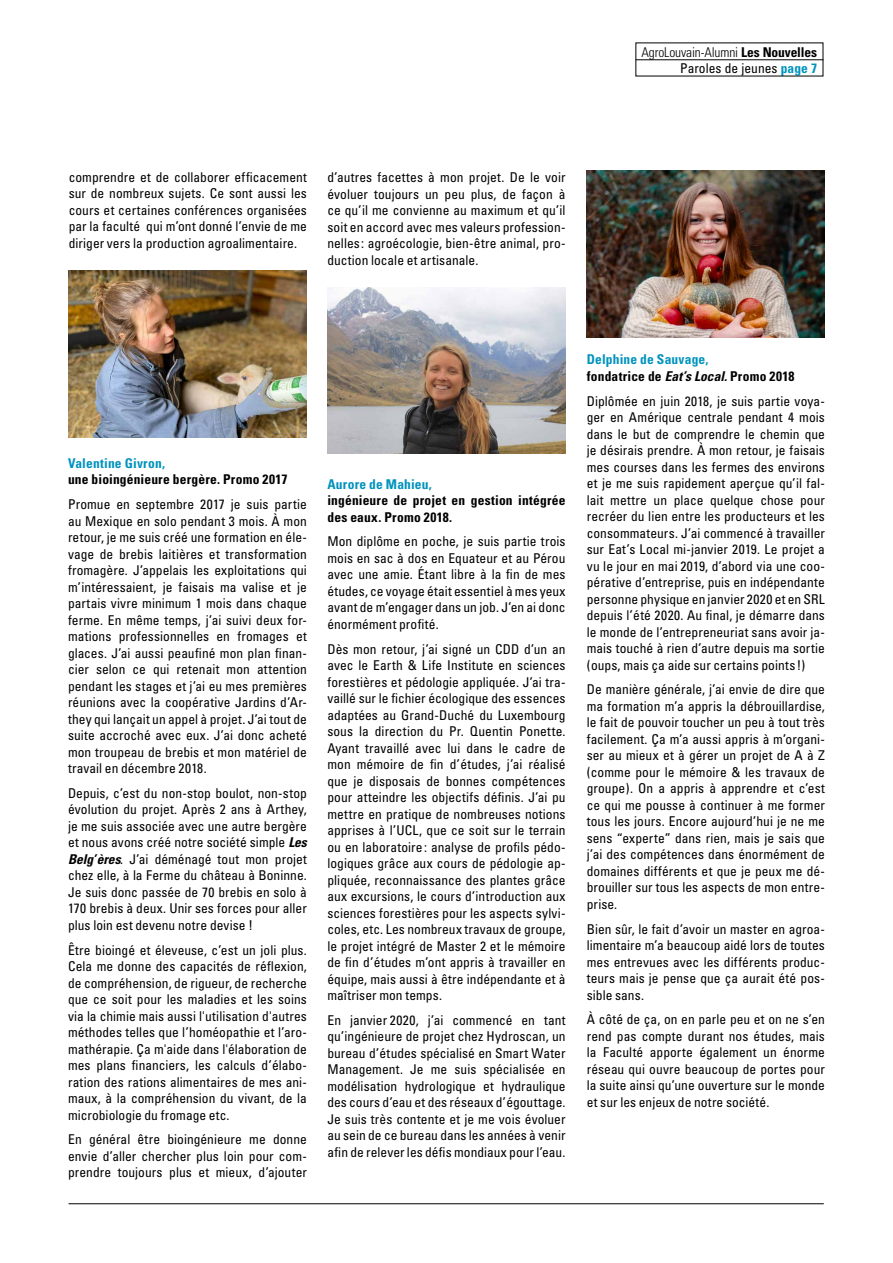
<style>
.page{position:relative;width:893px;height:1263px;background:#fff}
.page>*{position:absolute;margin:0;border:0;box-sizing:border-box;transform-origin:0 0}
.t1{font:condensed 13.5px/16.5px "Univers";letter-spacing:.005em;color:#000;text-align:justify}
.t2{font:700 condensed 13.5px/16.5px "Univers";letter-spacing:.015em;color:#000}
.t3{font:300 condensed 13.5px/16.5px "Univers";letter-spacing:-.01em;color:#000;text-align:right}
.t4{font:700 condensed 13.5px "Univers";letter-spacing:.015em;color:#0093bd}
.s1{font-weight:700}
.s2{font-weight:400}
.s3{font-weight:700;color:#0093bd}
.s4{font-weight:700;font-style:italic}
.s5{color:#0093bd}
.s6{font-style:italic}
</style>
<div class="page">
<hr style="left:636px;top:59px;width:187px;height:1px;background:#000">
<img style="left:68px;top:270px;width:238px;height:167px">
<img style="left:327px;top:287px;width:239px;height:167px">
<img style="left:587px;top:170px;width:238px;height:167px">
<hr style="left:69px;top:1203px;width:755px;height:1px;background:#000">
<p class="t3" style="left:641px;top:44px;width:177px">AgroLouvain-Alumni <span class="s1">Les Nouvelles<br></span><span class="s2">Paroles de jeunes</span> <span class="s3">page 7</span></p>
<p class="t1" style="left:69px;top:169px;width:240px">comprendre et de collaborer efficacement sur de nombreux sujets. Ce sont aussi les cours et certaines conférences organisées par la faculté qui m’ont donné l’envie de me diriger vers la production agroalimentaire.</p>
<p class="t1" style="left:327px;top:169px;width:240px">d’autres facettes à mon projet. De le voir évoluer toujours un peu plus, de façon à ce qu’il me convienne au maximum et qu’il soit en accord avec mes valeurs profession&shy;nelles: agroécologie, bien-être animal, pro&shy;duction locale et artisanale.</p>
<p class="t4" style="left:68px;top:455px;width:99px">Valentine Givron,</p>
<p class="t2" style="left:68px;top:471px;width:221px">une bioingénieure bergère. Promo 2017</p>
<p class="t1" style="left:68px;top:496px;width:240px">Promue en septembre 2017 je suis partie au Mexique en solo pendant 3 mois. À mon retour, je me suis créé une formation en éle&shy;vage de brebis laitières et transformation fromagère. J’appelais les exploitations qui m’intéressaient, je faisais ma valise et je partais vivre minimum 1 mois dans chaque ferme. En même temps, j’ai suivi deux for&shy;mations professionnelles en fromages et glaces. J’ai aussi peaufiné mon plan finan&shy;cier selon ce qui retenait mon attention pendant les stages et j’ai eu mes premières réunions avec la coopérative Jardins d’Ar&shy;they qui lançait un appel à projet. J’ai tout de suite accroché avec eux. J’ai donc acheté mon troupeau de brebis et mon matériel de travail en décembre 2018.</p>
<p class="t1" style="left:68px;top:785px;width:240px">Depuis, c’est du non-stop boulot, non-stop évolution du projet. Après 2 ans à Arthey, je me suis associée avec une autre bergère et nous avons créé notre société simple <span class="s4">Les Belg’ères</span>. J’ai déménagé tout mon projet chez elle, à la Ferme du château à Boninne.<br>Je suis donc passée de 70 brebis en solo à 170 brebis à deux. Unir ses forces pour aller plus loin est devenu notre devise !</p>
<p class="t1" style="left:68px;top:941px;width:240px">Être bioingé et éleveuse, c’est un joli plus.<br>Cela me donne des capacités de réflexion, de compréhension, de rigueur, de recherche que ce soit pour les maladies et les soins via la chimie mais aussi l'utilisation d'autres méthodes telles que l’homéopathie et l’aro&shy;mathérapie. Ça m'aide dans l'élaboration de mes plans financiers, les calculs d’élabo&shy;ration des rations alimentaires de mes ani&shy;maux, à la compréhension du vivant, de la microbiologie du fromage etc.</p>
<p class="t1" style="left:68px;top:1131px;width:240px">En général être bioingénieure me donne envie d’aller chercher plus loin pour com&shy;prendre toujours plus et mieux, d’ajouter</p>
<p class="t4" style="left:327px;top:476px;width:106px">Aurore de Mahieu,</p>
<p class="t2" style="left:327px;top:492px;width:240px">ingénieure de projet en gestion intégrée des eaux. Promo 2018.</p>
<p class="t1" style="left:327px;top:533px;width:240px">Mon diplôme en poche, je suis partie trois mois en sac à dos en Equateur et au Pérou avec une amie. Étant libre à la fin de mes études, ce voyage était essentiel à mes yeux avant de m’engager dans un job. J’en ai donc énormément profité.</p>
<p class="t1" style="left:327px;top:640px;width:240px">Dès mon retour, j’ai signé un CDD d’un an avec le Earth &amp; Life Institute en sciences forestières et pédologie appliquée. J’ai tra&shy;vaillé sur le fichier écologique des essences adaptées au Grand-Duché du Luxembourg sous la direction du Pr. Quentin Ponette.<br>Ayant travaillé avec lui dans le cadre de mon mémoire de fin d’études, j’ai réalisé que je disposais de bonnes compétences pour atteindre les objectifs définis. J’ai pu mettre en pratique de nombreuses notions apprises à l’UCL, que ce soit sur le terrain ou en laboratoire: analyse de profils pédo&shy;logiques grâce aux cours de pédologie ap&shy;pliquée, reconnaissance des plantes grâce aux excursions, le cours d’introduction aux sciences forestières pour les aspects sylvi&shy;coles, etc. Les nombreux travaux de groupe, le projet intégré de Master 2 et le mémoire de fin d’études m’ont appris à travailler en équipe, mais aussi à être indépendante et à maîtriser mon temps.</p>
<p class="t1" style="left:327px;top:1012px;width:240px">En janvier 2020, j’ai commencé en tant qu’ingénieure de projet chez Hydroscan, un bureau d’études spécialisé en Smart Water Management. Je me suis spécialisée en modélisation hydrologique et hydraulique des cours d’eau et des réseaux d’égouttage.<br>Je suis très contente et je me vois évoluer au sein de ce bureau dans les années à venir afin de relever les défis mondiaux pour l’eau.</p>
<p class="t2" style="left:587px;top:351px;width:209px"><span class="s5">Delphine de Sauvage,<br></span>fondatrice de <span class="s6">Eat’s Local.</span> Promo 2018</p>
<p class="t1" style="left:587px;top:392px;width:240px">Diplômée en juin 2018, je suis partie voya&shy;ger en Amérique centrale pendant 4 mois dans le but de comprendre le chemin que je désirais prendre. À mon retour, je faisais mes courses dans les fermes des environs et je me suis rapidement aperçue qu’il fal&shy;lait mettre un place quelque chose pour recréer du lien entre les producteurs et les consommateurs. J’ai commencé à travailler sur Eat’s Local mi-janvier 2019. Le projet a vu le jour en mai 2019, d’abord via une coo&shy;pérative d’entreprise, puis en indépendante personne physique en janvier 2020 et en SRL depuis l’été 2020. Au final, je démarre dans le monde de l’entrepreneuriat sans avoir ja&shy;mais touché à rien d’autre depuis ma sortie (oups, mais ça aide sur certains points!)</p>
<p class="t1" style="left:587px;top:681px;width:240px">De manière générale, j’ai envie de dire que ma formation m’a appris la débrouillardise, le fait de pouvoir toucher un peu à tout très facilement. Ça m’a aussi appris à m’organi&shy;ser au mieux et à gérer un projet de A à Z (comme pour le mémoire &amp; les travaux de groupe). On a appris à apprendre et c’est ce qui me pousse à continuer à me former tous les jours. Encore aujourd’hui je ne me sens “experte” dans rien, mais je sais que j’ai des compétences dans énormément de domaines différents et que je peux me dé&shy;brouiller sur tous les aspects de mon entre&shy;prise.</p>
<p class="t1" style="left:587px;top:920px;width:240px">Bien sûr, le fait d’avoir un master en agroa&shy;limentaire m’a beaucoup aidé lors de toutes mes entrevues avec les différents produc&shy;teurs mais je pense que ça aurait été pos&shy;sible sans.</p>
<p class="t1" style="left:587px;top:1011px;width:240px">À côté de ça, on en parle peu et on ne s’en rend pas compte durant nos études, mais la Faculté apporte également un énorme réseau qui ouvre beaucoup de portes pour la suite ainsi qu’une ouverture sur le monde et sur les enjeux de notre société.</p>
</div>
